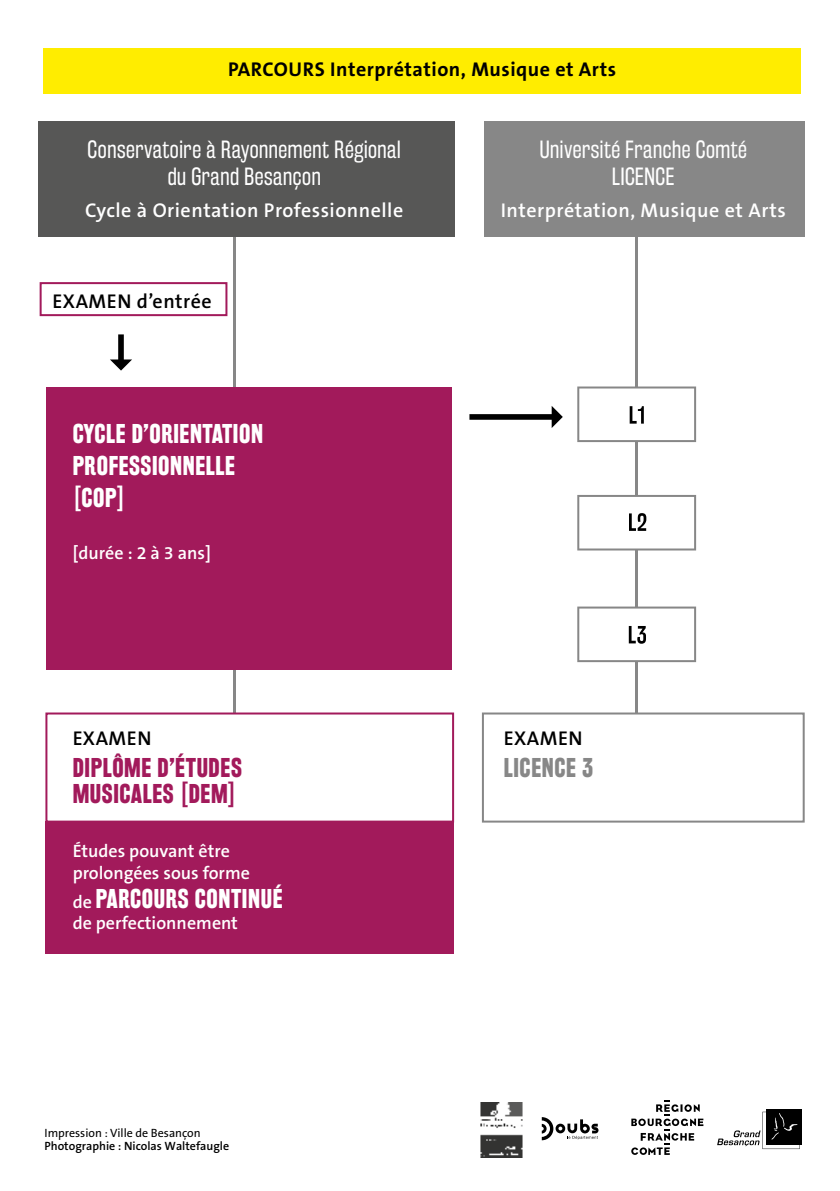
<style>
.page{position:relative;width:840px;height:1191px;background:#fff}
.page>*{position:absolute;margin:0;border:0;box-sizing:border-box;transform-origin:0 0}
.t1{font:700 24px/32px "Rakesly Rg";letter-spacing:.025em;color:#fff}
.t2{font:700 24px/26px "Rakesly Rg";letter-spacing:.025em;color:#a21a5b}
.t3{font:700 24px "Rakesly Rg";letter-spacing:.025em;color:#878787}
.t4{font:22px/26.4px "Rakesly Bk";letter-spacing:.025em;color:#fff;text-align:center}
.t5{font:600 20px "The Sans B6";letter-spacing:.025em;color:#fff}
.t6{font:700 20px "The Sans B7";letter-spacing:.025em;color:#000}
.t7{font:600 20px "The Sans B6";letter-spacing:.025em;color:#000}
.t8{font:600 18px/21.6px "The Sans B6";color:#fff}
.t9{font:600 12px "The Sans B6";color:#000}
.t10{font:12px "The Sans B5 Plain";color:#000}
.s1{font-family:"The Sans B6";font-weight:600;font-size:18px}
</style>
<div class="page">
<hr style="left:635px;top:142px;width:2px;height:677px;background:#878787">
<hr style="left:234px;top:142px;width:2px;height:804px;background:#878787">
<div style="left:45px;top:712px;width:409px;height:110px;background:#fff;border:2px solid #a21a5b"></div>
<div style="left:482px;top:713px;width:321px;height:108px;background:#fff"></div>
<div style="left:481px;top:712px;width:323px;height:110px;border:2px solid #878787"></div>
<div style="left:765px;top:1109px;width:36px;height:36px;background:#000"></div>
<svg style="left:717px;top:1111px;width:82px;height:38px"></svg>
<svg style="left:541px;top:1117px;width:57px;height:23px"></svg>
<img style="left:480px;top:1103px;width:43px;height:54px">
<div style="left:46px;top:387px;width:405px;height:282px;background:#a21a5b"></div>
<div style="left:45px;top:821px;width:408px;height:132px;background:#a21a5b"></div>
<svg style="left:577px;top:386px;width:118px;height:56px"></svg>
<svg style="left:577px;top:495px;width:118px;height:55px"></svg>
<svg style="left:577px;top:606px;width:118px;height:56px"></svg>
<svg style="left:469px;top:406px;width:93px;height:22px"></svg>
<svg style="left:110px;top:334px;width:22px;height:36px"></svg>
<svg style="left:631px;top:1100px;width:72px;height:54px"></svg>
<div style="left:38px;top:121px;width:416px;height:116px;background:#575756"></div>
<div style="left:43px;top:48px;width:757px;height:45px;background:#ffed00"></div>
<div style="left:483px;top:121px;width:321px;height:116px;background:#878787"></div>
<div style="left:40px;top:282px;width:187px;height:34px;border:2px solid #a21a5b"></div>
<hr style="left:839px;top:0;width:1px;height:1020px;background:#81c9c2">
<p class="t6" style="left:228px;top:59px;width:389px">PARCOURS Interprétation, Musique et Arts</p>
<p class="t4" style="left:88px;top:136px;width:314px">Conservatoire à Rayonnement Régional du Grand Besançon</p>
<p class="t5" style="left:85px;top:199px;width:319px">Cycle à Orientation Professionnelle</p>
<p class="t7" style="left:53px;top:290px;width:161px">EXAMEN d’entrée</p>
<p class="t1" style="left:73px;top:418px;width:192px">CYCLE D’ORIENTATION<br>PROFESSIONNELLE [COP]</p>
<p class="t8" style="left:73px;top:543px;width:140px">[durée : 2 à 3 ans]</p>
<p class="t7" style="left:73px;top:727px;width:80px">EXAMEN</p>
<p class="t2" style="left:73px;top:754px;width:171px">DIPLÔME D’ÉTUDES<br>MUSICALES [DEM]</p>
<p class="t8" style="left:73px;top:841px;width:179px">Études pouvant être prolongées sous forme</p>
<p class="t1" style="left:73px;top:882px;width:211px"><span class="s1">de</span> PARCOURS CONTINUÉ</p>
<p class="t8" style="left:73px;top:913px;width:167px">de perfectionnement</p>
<p class="t10" style="left:45px;top:1126px;width:157px">Impression : Ville de Besançon</p>
<p class="t9" style="left:44px;top:1139px;width:186px">Photographie : Nicolas Waltefaugle</p>
<p class="t4" style="left:539px;top:136px;width:208px">Université Franche Comté<br>LICENCE</p>
<p class="t5" style="left:500px;top:199px;width:286px">Interprétation, Musique et Arts</p>
<p class="t7" style="left:503px;top:727px;width:80px">EXAMEN</p>
<p class="t3" style="left:503px;top:753px;width:91px">LICENCE 3</p>
</div>
